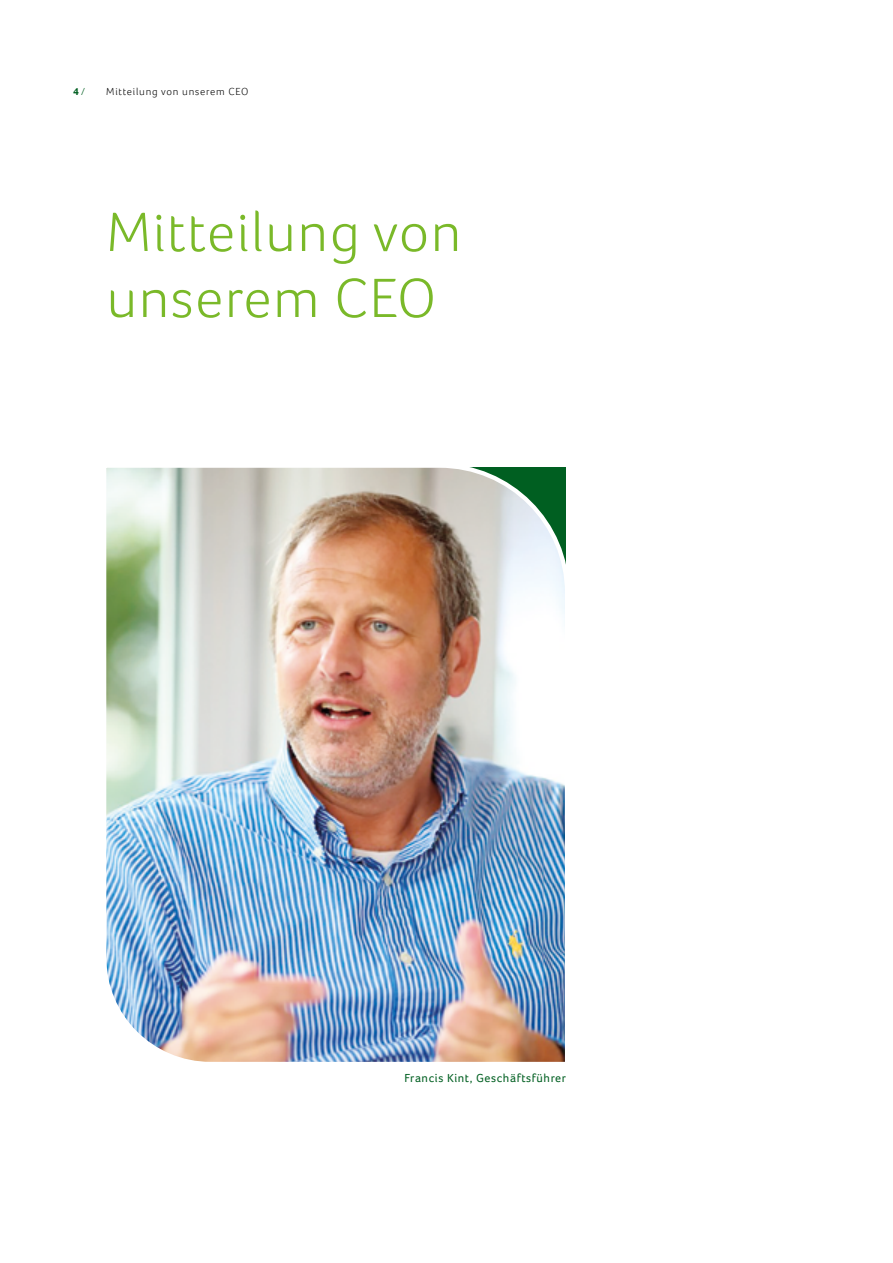
<style>
.page{position:relative;width:893px;height:1263px;background:#fff}
.page>*{position:absolute;margin:0;border:0;box-sizing:border-box;transform-origin:0 0}
.t1{font:300 57px/66px "Foco";letter-spacing:.025em;color:#7ab929}
.t2{font:12px "Foco";letter-spacing:.05em;color:#005f21}
.t3{font:300 10.5px "Foco";letter-spacing:.075em;color:#000}
.t4{font:700 10.5px "Foco";color:#005f21}
.s1{font-weight:300}
</style>
<div class="page">
<img style="left:106px;top:467px;width:460px;height:595px">
<p class="t4" style="left:73px;top:84px;width:13px">4 <span class="s1">/</span></p>
<p class="t3" style="left:106px;top:85px;width:144px">Mitteilung von unserem CEO</p>
<h1 class="t1" style="left:106px;top:198px;width:357px">Mitteilung von unserem CEO</h1>
<p class="t2" style="left:404px;top:1071px;width:163px">Francis Kint, Geschäftsführer</p>
</div>
